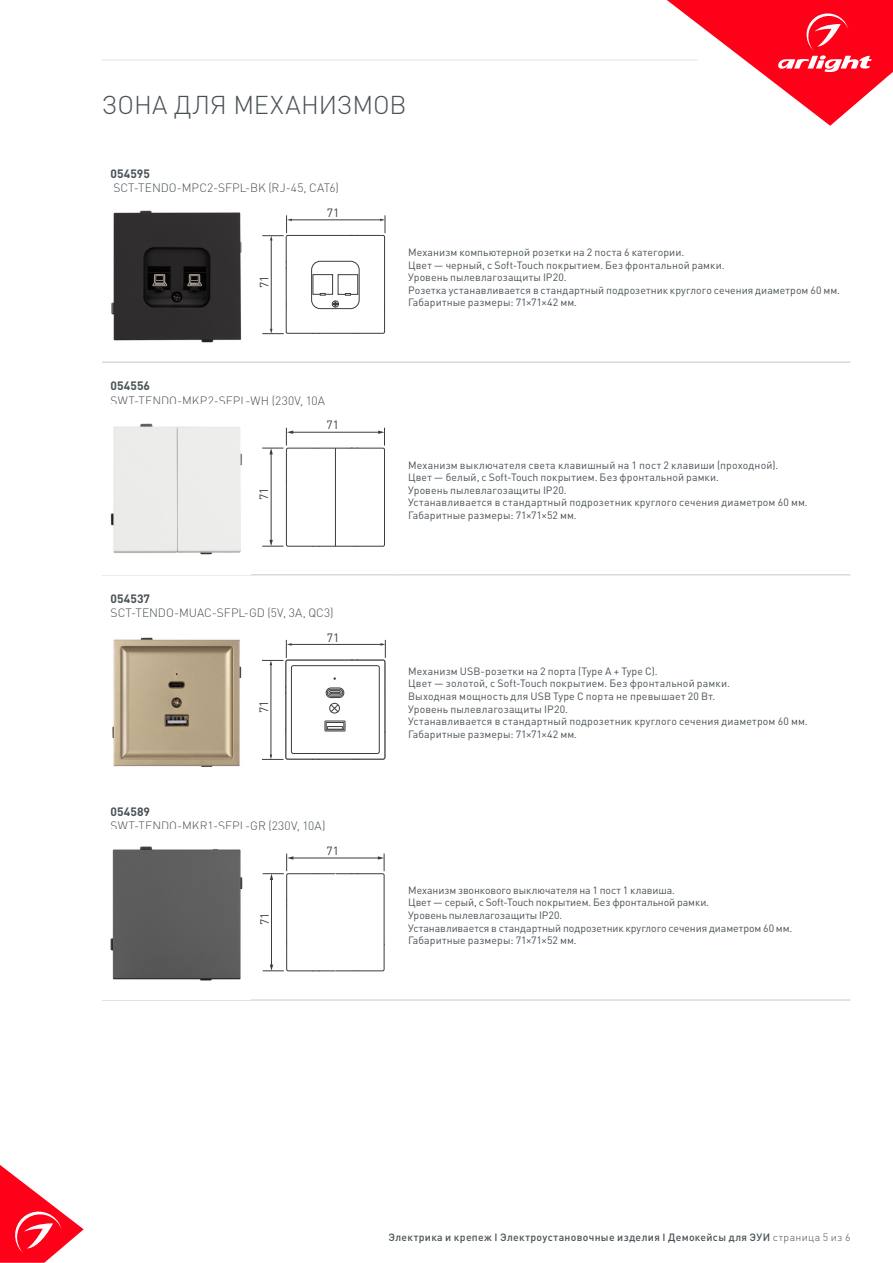
<style>
.page{position:relative;width:893px;height:1263px;background:#fff}
.page>*{position:absolute;margin:0;border:0;box-sizing:border-box;transform-origin:0 0}
.t1{font:300 25.5px "DIN Pro";letter-spacing:-.005em;color:#485156}
.t2{font:300 12px "DIN Pro";letter-spacing:.005em;color:#485156}
.t3{font:700 12px "DIN Pro";letter-spacing:.01em;color:#485156}
.t4{font:12px "DIN Pro";color:#3c3c3b}
.t5{font:11.85px "DIN Pro";color:#3c3c3b}
.t6{font:11.7px "DIN Pro";color:#3c3c3b}
.t7{font:10.5px/12.6px "DIN Pro";letter-spacing:.01em;color:#485156}
.t8{font:500 10.5px "DIN Pro";letter-spacing:.03em;color:#485156}
.s1{font-weight:300}
</style>
<div class="page">
<svg style="left:0;top:1165px;width:84px;height:98px"></svg>
<svg style="left:667px;top:0;width:226px;height:126px"></svg>
<hr style="left:102px;top:60px;width:595px;height:1px;background:#e3e3e3">
<hr style="left:102px;top:361px;width:149px;height:2px;background:#dadada">
<hr style="left:251px;top:361px;width:149px;height:2px;background:#dadada">
<hr style="left:400px;top:361px;width:450px;height:2px;background:#dadada">
<hr style="left:102px;top:574px;width:149px;height:1px;background:#dadada">
<hr style="left:251px;top:574px;width:149px;height:1px;background:#dadada">
<hr style="left:400px;top:574px;width:450px;height:1px;background:#dadada">
<hr style="left:102px;top:999px;width:149px;height:2px;background:#dadada">
<hr style="left:251px;top:999px;width:149px;height:2px;background:#dadada">
<hr style="left:400px;top:999px;width:450px;height:2px;background:#dadada">
<img style="left:111px;top:210px;width:131px;height:133px">
<svg style="left:262px;top:215px;width:124px;height:120px"></svg>
<div style="left:311px;top:261px;width:48px;height:48px;border:1px solid #3c3c3b;border-radius:9px"></div>
<img style="left:110px;top:423px;width:132px;height:132px">
<svg style="left:262px;top:428px;width:123px;height:119px"></svg>
<hr style="left:335px;top:448px;width:1px;height:98px;background:#3c3c3b">
<img style="left:112px;top:637px;width:130px;height:130px">
<svg style="left:262px;top:640px;width:124px;height:120px"></svg>
<div style="left:291px;top:665px;width:89px;height:89px;border:1px solid #3c3c3b;border-radius:2px"></div>
<img style="left:110px;top:846px;width:133px;height:135px">
<svg style="left:263px;top:853px;width:122px;height:119px"></svg>
<h1 class="t1" style="left:102px;top:87px;width:306px">ЗОНА ДЛЯ МЕХАНИЗМОВ</h1>
<p class="t3" style="left:111px;top:165px;width:41px">054595</p>
<p class="t2" style="left:113px;top:180px;width:227px">SCT-TENDO-MPC2-SFPL-BK (RJ-45, CAT6)</p>
<p class="t5" style="left:327px;top:205px;width:14px">71</p>
<p class="t5" style="left:256px;top:288px;width:14px;rotate:-90deg">71</p>
<p class="t3" style="left:111px;top:378px;width:41px">054556</p>
<p class="t2" style="left:111px;top:392px;width:216px">SWT-TENDO-MKP2-SFPL-WH (230V, 10A</p>
<p class="t5" style="left:256px;top:500px;width:14px;rotate:-90deg">71</p>
<p class="t5" style="left:327px;top:417px;width:14px">71</p>
<p class="t3" style="left:111px;top:590px;width:41px">054537</p>
<p class="t2" style="left:111px;top:605px;width:225px">SCT-TENDO-MUAC-SFPL-GD (5V, 3A, QC3)</p>
<p class="t4" style="left:327px;top:629px;width:14px">71</p>
<p class="t4" style="left:256px;top:713px;width:14px;rotate:-90deg">71</p>
<p class="t3" style="left:111px;top:803px;width:41px">054589</p>
<p class="t2" style="left:111px;top:817px;width:216px">SWT-TENDO-MKR1-SFPL-GR (230V, 10A)</p>
<p class="t5" style="left:256px;top:925px;width:14px;rotate:-90deg">71</p>
<p class="t6" style="left:327px;top:843px;width:14px">71</p>
<p class="t7" style="left:408px;top:245px;width:433px">Механизм компьютерной розетки на 2 поста 6 категории.<br>Цвет ― черный, с Soft-Touch покрытием. Без фронтальной рамки.<br>Уровень пылевлагозащиты IP20.<br>Розетка устанавливается в стандартный подрозетник круглого сечения диаметром 60 мм.<br>Габаритные размеры: 71×71×42 мм.</p>
<p class="t7" style="left:408px;top:458px;width:401px">Механизм выключателя света клавишный на 1 пост 2 клавиши (проходной).<br>Цвет ― белый, с Soft-Touch покрытием. Без фронтальной рамки.<br>Уровень пылевлагозащиты IP20.<br>Устанавливается в стандартный подрозетник круглого сечения диаметром 60 мм.<br>Габаритные размеры: 71×71×52 мм.</p>
<p class="t7" style="left:408px;top:664px;width:401px">Механизм USB-розетки на 2 порта (Type A + Type C).<br>Цвет ― золотой, с Soft-Touch покрытием. Без фронтальной рамки.<br>Выходная мощность для USB Type C порта не превышает 20 Вт.<br>Уровень пылевлагозащиты IP20.<br>Устанавливается в стандартный подрозетник круглого сечения диаметром 60 мм.<br>Габаритные размеры: 71×71×42 мм.</p>
<p class="t7" style="left:408px;top:883px;width:385px">Механизм звонкового выключателя на 1 пост 1 клавиша.<br>Цвет ― серый, с Soft-Touch покрытием. Без фронтальной рамки.<br>Уровень пылевлагозащиты IP20.<br>Устанавливается в стандартный подрозетник круглого сечения диаметром 60 мм.<br>Габаритные размеры: 71×71×52 мм.</p>
<p class="t8" style="left:389px;top:1230px;width:463px">Электрика и крепеж I Электроустановочные изделия I Демокейсы для ЭУИ <span class="s1">страница 5 из 6</span></p>
</div>
